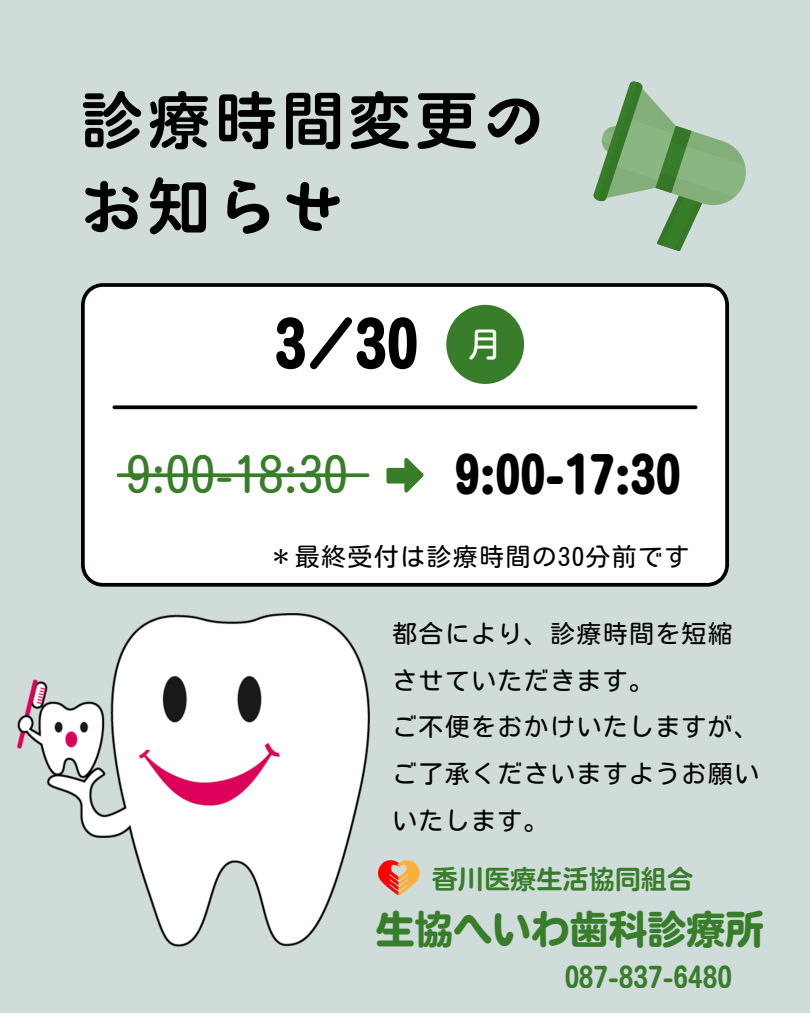
<style>
.page{position:relative;width:810px;height:1013px;background:#fff}
.page>*{position:absolute;margin:0;border:0;box-sizing:border-box;transform-origin:0 0}
.t1{font:62.8px "Motoya Maru Std W6";color:#000}
.t2{font:62px "Motoya Maru Miyabi Std W5";letter-spacing:.08em;color:#000}
.t3{font:50px "Motoya Maru Std W3";color:#387d29}
.t4{font:50px "Motoya Maru Std W6";color:#000}
.t5{font:38.8px "Motoya Maru Std W6";color:#387d29}
.t6{font:29.3px "Motoya Maru Miyabi Std W5";color:#387d29}
.t7{font:26.2px "Motoya Maru Miyabi Std W5";color:#387d29}
.t8{font:25.1px/46.5px "Motoya Maru Std W3";letter-spacing:.05em;color:#000;text-align:justify}
</style>
<div class="page">
<div style="left:0;top:0;width:810px;height:1012px;background:#cfdcda"></div>
<div style="left:81px;top:283px;width:648px;height:303px;background:#fff"></div>
<svg style="left:446px;top:305px;width:78px;height:79px;background:#639957"></svg>
<svg style="left:114px;top:405px;width:582px;height:4px;background:#1a1a1a"></svg>
<svg style="left:119px;top:473px;width:249px;height:4px"></svg>
<svg style="left:386px;top:458px;width:37px;height:34px"></svg>
<svg style="left:593px;top:81px;width:153px;height:170px"></svg>
<img style="left:17px;top:613px;width:352px;height:333px">
<img style="left:379px;top:860px;width:41px;height:35px">
<p class="t2" style="left:81px;top:89px;width:465px">診療時間変更の</p>
<p class="t2" style="left:81px;top:175px;width:264px">お知らせ</p>
<h1 class="t1" style="left:275px;top:312px;width:229px">3/30 <sup>月</sup></h1>
<p class="t3" style="left:126px;top:449px;width:224px">9:00-18:30</p>
<p class="t4" style="left:455px;top:449px;width:227px">9:00-17:30</p>
<p class="t8" style="left:269px;top:533px;width:422px">＊最終受付は診療時間の30分前です</p>
<p class="t8" style="left:392px;top:610px;width:342px">都合により、診療時間を短縮</p>
<p class="t8" style="left:392px;top:657px;width:263px">させていただきます。</p>
<p class="t8" style="left:392px;top:703px;width:369px">ご不便をおかけいたしますが、ご了承くださいますようお願いいたします。</p>
<p class="t7" style="left:432px;top:865px;width:263px">香川医療生活協同組合</p>
<p class="t5" style="left:376px;top:910px;width:390px">生協へいわ歯科診療所</p>
<p class="t6" style="left:564px;top:961px;width:169px">087-837-6480</p>
</div>
